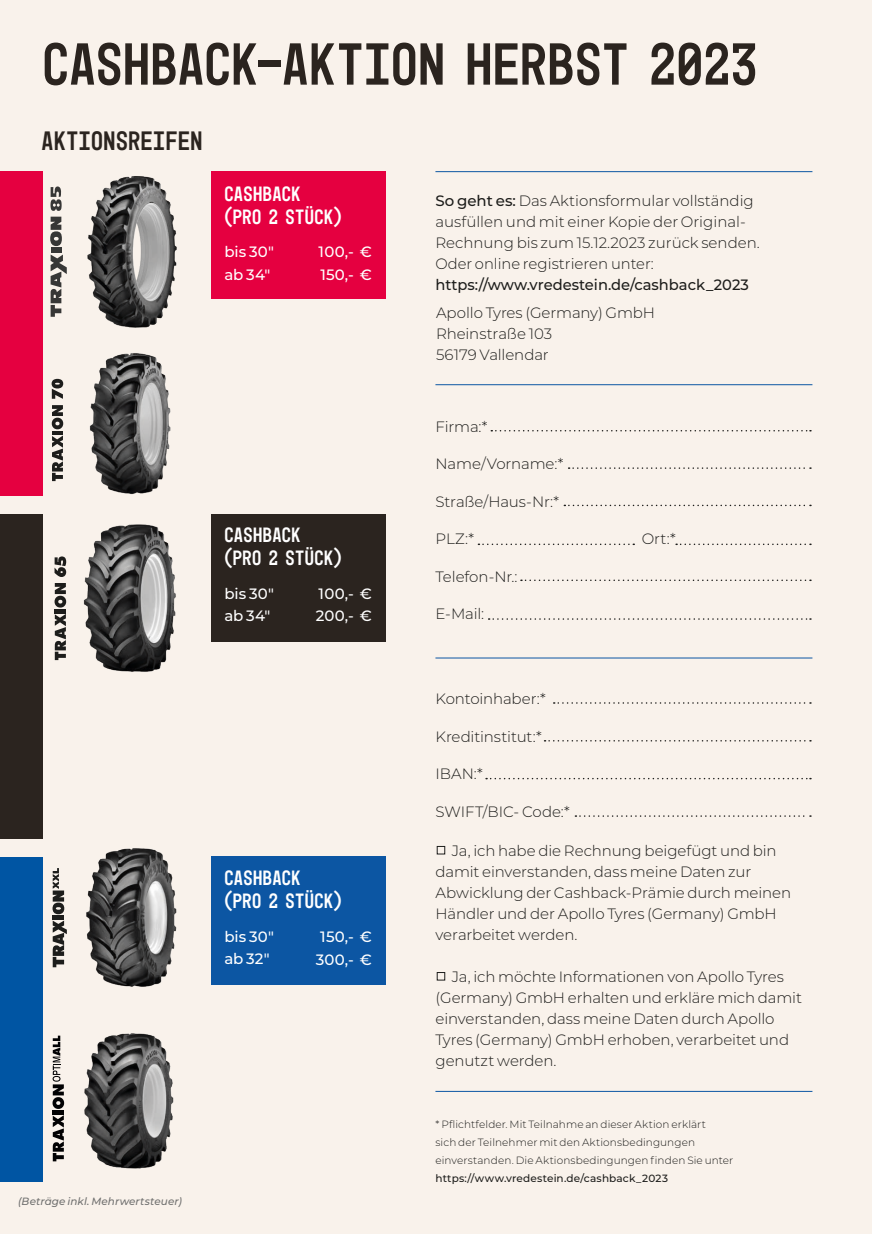
<style>
.page{position:relative;width:872px;height:1234px;background:#fff}
.page>*{position:absolute;margin:0;border:0;box-sizing:border-box;transform-origin:0 0}
.t1{font:60px "Mono 45 Headline";letter-spacing:.015em;color:#2b241f}
.t2{font:27px "Mono 45 Headline";letter-spacing:.02em;color:#2b241f}
.t3{font:21px/23.1px "Mono 45 Headline";letter-spacing:.02em;color:#fff}
.t4{font:300 15px/21px "Montserrat";letter-spacing:-.005em;color:#1d1d1b}
.t5{font:500 15px/22.6px "Montserrat";letter-spacing:.01em;color:#fff}
.t6{font:500 15px "Montserrat";color:#1d1d1b}
.t7{font:300 10.5px/18px "Montserrat";letter-spacing:.01em;color:#1d1d1b}
.t8{font:500 10.5px "Montserrat";letter-spacing:.015em;color:#1d1d1b}
.t9{font:italic 500 10.5px "Montserrat";letter-spacing:.01em;color:#70706f}
.s1{font-weight:500}
</style>
<div class="page">
<div style="left:0;top:0;width:872px;height:1233px;background:#f9f2eb"></div>
<div style="left:0;top:171px;width:43px;height:324px;background:#e50040"></div>
<div style="left:0;top:514px;width:43px;height:324px;background:#2b241f"></div>
<div style="left:0;top:857px;width:43px;height:324px;background:#0055a3"></div>
<div style="left:437px;top:845px;width:8px;height:9px;border:1px solid #1d1d1b"></div>
<div style="left:437px;top:971px;width:8px;height:9px;border:1px solid #1d1d1b"></div>
<div style="left:212px;top:171px;width:174px;height:127px;background:#e50040"></div>
<div style="left:212px;top:514px;width:174px;height:127px;background:#2b241f"></div>
<div style="left:212px;top:856px;width:174px;height:128px;background:#0c56a3"></div>
<svg style="left:554px;top:702px;width:257px;height:1px"></svg>
<svg style="left:544px;top:740px;width:267px;height:1px"></svg>
<svg style="left:486px;top:777px;width:325px;height:2px"></svg>
<svg style="left:575px;top:815px;width:236px;height:1px"></svg>
<img style="left:87px;top:176px;width:90px;height:152px">
<img style="left:58px;top:353px;width:113px;height:142px">
<img style="left:62px;top:524px;width:114px;height:148px">
<img style="left:64px;top:848px;width:113px;height:139px">
<img style="left:52px;top:1033px;width:122px;height:136px">
<svg style="left:55px;top:556px;width:11px;height:21px"></svg>
<svg style="left:55px;top:613px;width:11px;height:47px"></svg>
<hr style="left:55px;top:609px;width:11px;height:4px;background:#1d1d1b">
<svg style="left:55px;top:583px;width:11px;height:24px"></svg>
<svg style="left:52px;top:379px;width:11px;height:20px"></svg>
<svg style="left:52px;top:435px;width:11px;height:46px"></svg>
<hr style="left:52px;top:431px;width:11px;height:4px;background:#1d1d1b">
<svg style="left:52px;top:405px;width:11px;height:24px"></svg>
<hr style="left:53px;top:915px;width:11px;height:4px;background:#1d1d1b">
<svg style="left:53px;top:920px;width:14px;height:47px"></svg>
<svg style="left:53px;top:868px;width:11px;height:46px"></svg>
<svg style="left:53px;top:1114px;width:11px;height:47px"></svg>
<hr style="left:53px;top:1110px;width:11px;height:4px;background:#020203">
<svg style="left:53px;top:1035px;width:11px;height:73px"></svg>
<svg style="left:51px;top:254px;width:16px;height:63px"></svg>
<div style="left:51px;top:247px;width:10px;height:6px;background:#373736"></div>
<svg style="left:50px;top:186px;width:12px;height:60px"></svg>
<hr style="left:435px;top:171px;width:377px;height:1px;background:#0c56a3">
<hr style="left:435px;top:384px;width:377px;height:1px;background:#0c56a3">
<hr style="left:435px;top:657px;width:377px;height:1px;background:#0c56a3">
<hr style="left:435px;top:1090px;width:377px;height:1px;background:#0c56a3">
<svg style="left:491px;top:430px;width:320px;height:1px"></svg>
<svg style="left:568px;top:467px;width:243px;height:2px"></svg>
<svg style="left:564px;top:504px;width:247px;height:2px"></svg>
<svg style="left:676px;top:543px;width:135px;height:2px"></svg>
<svg style="left:521px;top:579px;width:290px;height:2px"></svg>
<svg style="left:488px;top:618px;width:323px;height:1px"></svg>
<svg style="left:478px;top:543px;width:156px;height:2px"></svg>
<h1 class="t1" style="left:43px;top:29px;width:716px">CASHBACK-AKTION HERBST 2023</h1>
<h2 class="t2" style="left:41px;top:125px;width:162px">AKTIONSREIFEN</h2>
<h3 class="t3" style="left:224px;top:182px;width:119px">CASHBACK (PRO 2 STÜCK)</h3>
<p class="t5" style="left:224px;top:239px;width:51px">bis 30″ ab 34″</p>
<p class="t5" style="left:318px;top:239px;width:55px">100,- €<br>150,- €</p>
<h3 class="t3" style="left:224px;top:523px;width:119px">CASHBACK (PRO 2 STÜCK)</h3>
<p class="t5" style="left:224px;top:581px;width:51px">bis 30″ ab 34″</p>
<p class="t5" style="left:316px;top:581px;width:57px">100,- €<br>200,- €</p>
<h3 class="t3" style="left:224px;top:866px;width:119px">CASHBACK (PRO 2 STÜCK)</h3>
<p class="t5" style="left:224px;top:924px;width:51px">bis 30″ ab 32″</p>
<p class="t5" style="left:316px;top:924px;width:57px">150,- €<br>300,- €</p>
<p class="t9" style="left:18px;top:1193px;width:165px">(Beträge inkl. Mehrwertsteuer)</p>
<p class="t4" style="left:435px;top:190px;width:326px"><span class="s1">So geht es:</span> Das Aktionsformular vollständig ausfüllen und mit einer Kopie der Original-Rechnung bis zum 15.12.2023 zurück senden.<br>Oder online registrieren unter:</p>
<p class="t6" style="left:435px;top:274px;width:315px">https://www.vredestein.de/cashback_2023</p>
<p class="t4" style="left:436px;top:301px;width:221px">Apollo Tyres (Germany) GmbH<br>Rheinstraße 103<br>56179 Vallendar</p>
<p class="t4" style="left:435px;top:415px;width:54px">Firma:*</p>
<p class="t4" style="left:435px;top:452px;width:129px">Name/Vorname:*</p>
<p class="t4" style="left:435px;top:490px;width:125px">Straße/Haus-Nr:*</p>
<p class="t4" style="left:435px;top:527px;width:40px">PLZ:*</p>
<p class="t4" style="left:641px;top:527px;width:36px">Ort:*</p>
<p class="t4" style="left:435px;top:565px;width:83px">Telefon-Nr.:</p>
<p class="t4" style="left:435px;top:602px;width:50px">E-Mail:</p>
<p class="t4" style="left:435px;top:687px;width:112px">Kontoinhaber:*</p>
<p class="t4" style="left:435px;top:725px;width:108px">Kreditinstitut:*</p>
<p class="t4" style="left:435px;top:762px;width:49px">IBAN:*</p>
<p class="t4" style="left:435px;top:800px;width:136px">SWIFT/BIC- Code:*</p>
<p class="t4" style="left:435px;top:839px;width:357px;text-indent:16px">Ja, ich habe die Rechnung beigefügt und bin damit einverstanden, dass meine Daten zur Abwicklung der Cashback-Prämie durch meinen Händler und der Apollo Tyres (Germany) GmbH verarbeitet werden.</p>
<p class="t4" style="left:435px;top:965px;width:368px;text-indent:16px">Ja, ich möchte Informationen von Apollo Tyres (Germany) GmbH erhalten und erkläre mich damit einverstanden, dass meine Daten durch Apollo Tyres (Germany) GmbH erhoben, verarbeitet und genutzt werden.</p>
<p class="t7" style="left:435px;top:1114px;width:299px">* Pflichtfelder. Mit Teilnahme an dieser Aktion erklärt<br>sich der Teilnehmer mit den Aktionsbedingungen einverstanden. Die Aktionsbedingungen finden Sie unter</p>
<p class="t8" style="left:435px;top:1170px;width:234px">https://www.vredestein.de/cashback_2023</p>
</div>
